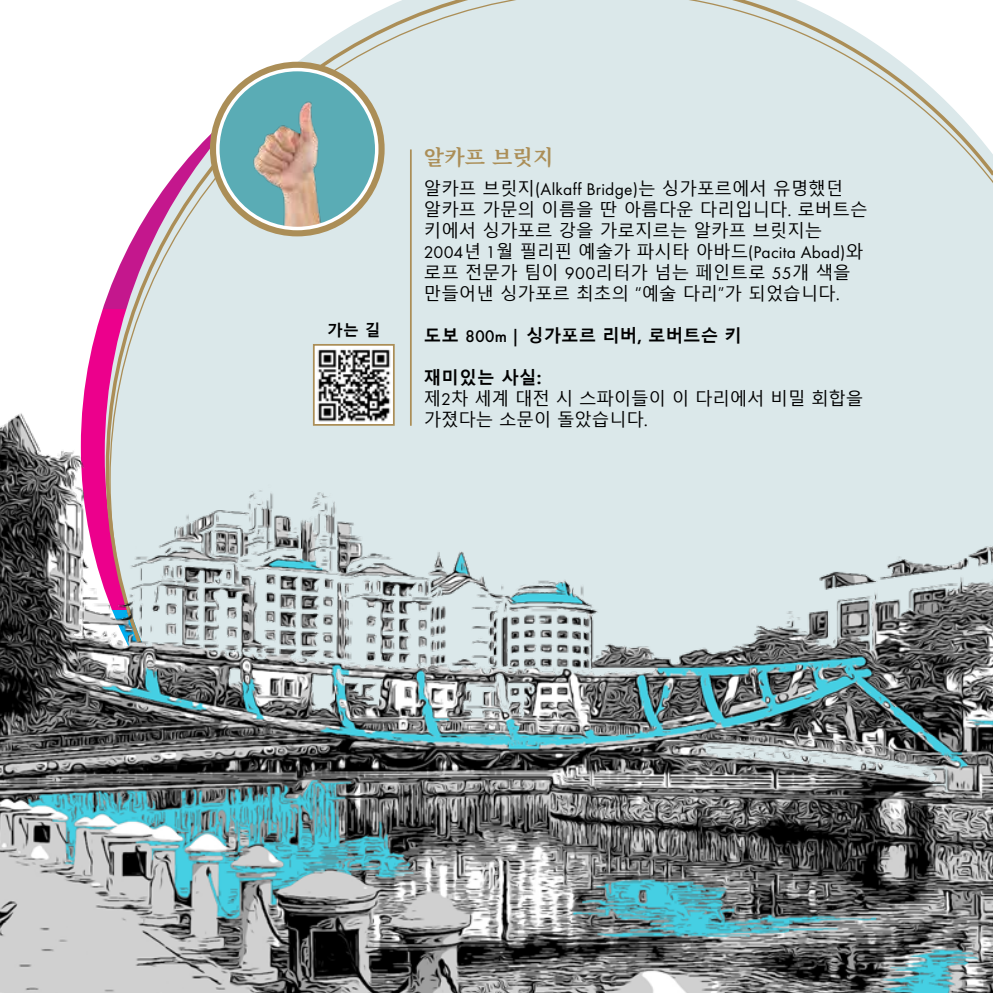
<style>
.page{position:relative;width:993px;height:993px;background:#fff}
.page>*{position:absolute;margin:0;border:0;box-sizing:border-box;transform-origin:0 0}
.t1{font:700 21px "Noto Serif KR";letter-spacing:.01em;color:#ab8e57}
.t2{font:17.5px/21px "Malgun Gothic";color:#000}
.t3{font:17.5px "Futura PT";letter-spacing:.015em;color:#000}
.t4{font:700 17.5px "Malgun Gothic";color:#000}
.t5{font:700 15.75px "Malgun Gothic";color:#000}
.s1{font-family:"Futura PT"}
.s2{font-family:"Malgun Gothic"}
.s3{font-family:"Futura PT";font-weight:500}
.s4{font-weight:700}
</style>
<div class="page">
<svg style="left:85px;top:308px;width:19px;height:77px"></svg>
<svg style="left:104px;top:0;width:888px;height:385px;background:#dfe6e9"></svg>
<div style="left:210px;top:62px;width:174px;height:174px;border:16px solid #ab8e57;border-radius:50%"></div>
<div style="left:218px;top:70px;width:158px;height:158px;background:#5aacb5;border-radius:50%"></div>
<img style="left:244px;top:73px;width:95px;height:155px">
<div style="left:216px;top:68px;width:162px;height:162px;border:4px solid #fff;border-radius:50%"></div>
<img style="left:0;top:385px;width:992px;height:607px">
<hr style="left:410px;top:149px;width:1px;height:276px;background:#ab8e57">
<img style="left:316px;top:347px;width:75px;height:75px">
<div style="left:313px;top:344px;width:81px;height:81px;border:2px solid #ab8e57"></div>
<p class="t5" style="left:327px;top:321px;width:55px">가는 길</p>
<p class="t1" style="left:423px;top:145px;width:131px">알카프 브릿지</p>
<p class="t2" style="left:423px;top:178px;width:445px">알카프 브릿지<span class="s1">(Alkaff Bridge)</span>는 싱가포르에서 유명했던 알카프 가문의 이름을 딴 아름다운 다리입니다. 로버트슨 키에서 싱가포르 강을 가로지르는 알카프 브릿지는</p>
<p class="t3" style="left:423px;top:241px;width:440px">2004<span class="s2">년</span> 1<span class="s2">월 필리핀 예술가 파시타 아바드</span>(Pacita Abad)<span class="s2">와</span></p>
<p class="t2" style="left:423px;top:262px;width:428px">로프 전문가 팀이 <span class="s1">900</span>리터가 넘는 페인트로 <span class="s1">55</span>개 색을 만들어낸 싱가포르 최초의 “예술 다리”가 되었습니다.</p>
<p class="t4" style="left:423px;top:325px;width:319px">도보 <span class="s3">800m |</span> 싱가포르 리버, 로버트슨 키</p>
<p class="t2" style="left:423px;top:367px;width:441px"><span class="s4">재미있는 사실:<br></span>제<span class="s1">2</span>차 세계 대전 시 스파이들이 이 다리에서 비밀 회합을 가졌다는 소문이 돌았습니다.</p>
</div>
